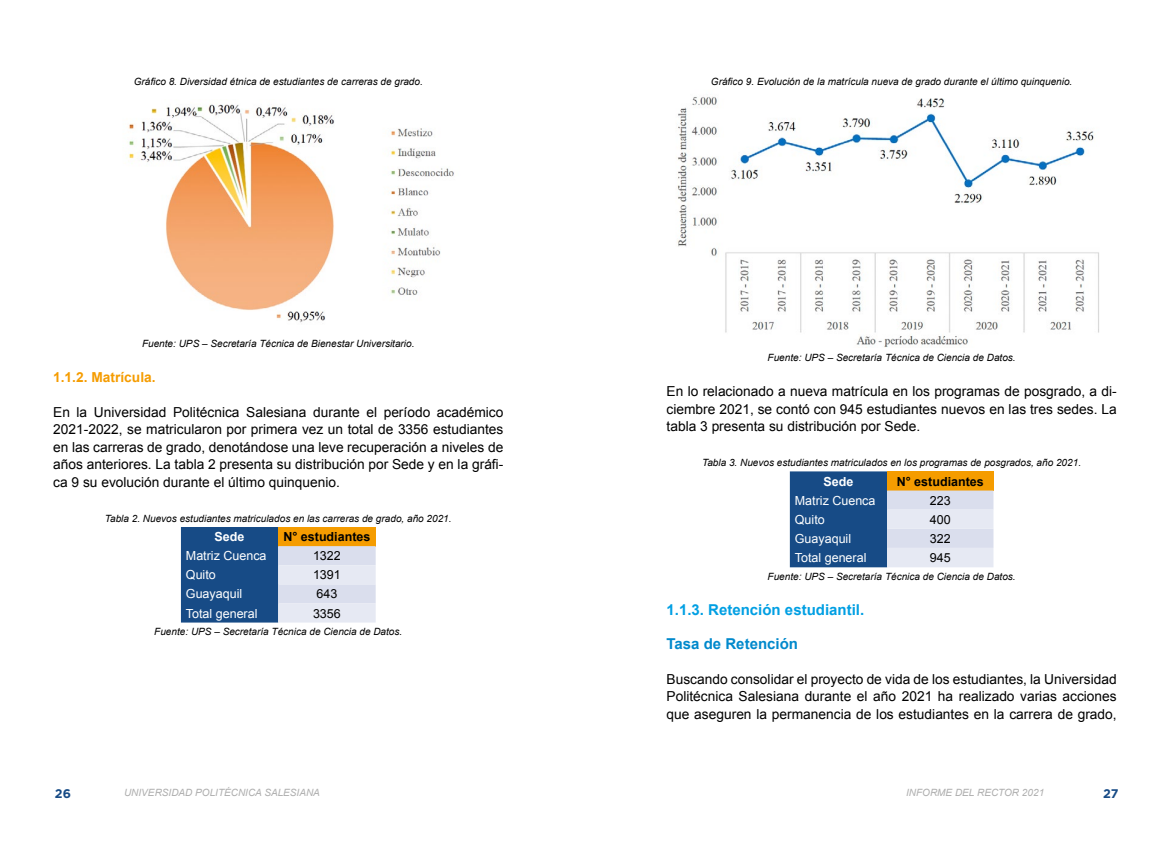
<style>
.page{position:relative;width:1170px;height:851px;background:#fff}
.page>*{position:absolute;margin:0;border:0;box-sizing:border-box;transform-origin:0 0}
.t1{font:700 15px "Arial";color:#009fe3}
.t2{font:700 15px "Arial";color:#0089cc}
.t3{font:13.75px/17.5px "Arial";color:#000;text-align:justify}
.t4{font:700 13.75px "Arial";color:#f59c00}
.t5{font:12.5px "Arial";color:#fff}
.t6{font:12.5px "Arial";color:#000}
.t7{font:700 12.5px "Arial";color:#000}
.t8{font:700 12.5px "Arial";color:#fff}
.t9{font:700 12.5px "Gotham Pro";color:#174b86}
.t10{font:italic 10px "Arial";color:#000}
.t11{font:italic 10px "Arial";color:#aeaeae}
</style>
<div class="page">
<img style="left:128px;top:104px;width:326px;height:219px">
<svg style="left:181px;top:527px;width:194px;height:95px;background:#7c8fa2"></svg>
<img style="left:677px;top:97px;width:422px;height:251px">
<svg style="left:789px;top:471px;width:204px;height:96px;background:#8494a5"></svg>
<p class="t10" style="left:134px;top:75px;width:291px">Gráfico 8. Diversidad étnica de estudiantes de carreras de grado.</p>
<p class="t10" style="left:710px;top:75px;width:363px">Gráfico 9. Evolución de la matrícula nueva de grado durante el último quinquenio.</p>
<p class="t10" style="left:142px;top:337px;width:274px">Fuente: UPS – Secretaría Técnica de Bienestar Universitario.</p>
<p class="t4" style="left:53px;top:368px;width:104px">1.1.2. Matrícula.</p>
<p class="t3" style="left:53px;top:403px;width:452px">En la Universidad Politécnica Salesiana durante el período académico 2021-2022, se matricularon por primera vez un total de 3356 estudiantes en las carreras de grado, denotándose una leve recuperación a niveles de años anteriores. La tabla 2 presenta su distribución por Sede y en la gráfi&shy;ca 9 su evolución durante el último quinquenio.</p>
<p class="t10" style="left:105px;top:512px;width:348px">Tabla 2. Nuevos estudiantes matriculados en las carreras de grado, año 2021.</p>
<p class="t8" style="left:214px;top:528px;width:31px">Sede</p>
<p class="t7" style="left:283px;top:528px;width:88px">N° estudiantes</p>
<p class="t5" style="left:186px;top:547px;width:82px">Matriz Cuenca</p>
<p class="t6" style="left:313px;top:547px;width:29px">1322</p>
<p class="t5" style="left:186px;top:566px;width:31px">Quito</p>
<p class="t6" style="left:313px;top:566px;width:29px">1391</p>
<p class="t5" style="left:186px;top:585px;width:58px">Guayaquil</p>
<p class="t6" style="left:316px;top:585px;width:22px">643</p>
<p class="t5" style="left:186px;top:605px;width:73px">Total general</p>
<p class="t6" style="left:313px;top:605px;width:29px">3356</p>
<p class="t10" style="left:154px;top:625px;width:249px">Fuente: UPS – Secretaría Técnica de Ciencia de Datos.</p>
<p class="t10" style="left:767px;top:351px;width:249px">Fuente: UPS – Secretaría Técnica de Ciencia de Datos.</p>
<p class="t3" style="left:666px;top:383px;width:451px">En lo relacionado a nueva matrícula en los programas de posgrado, a di&shy;ciembre 2021, se contó con 945 estudiantes nuevos en las tres sedes. La tabla 3 presenta su distribución por Sede.</p>
<p class="t10" style="left:702px;top:456px;width:380px">Tabla 3. Nuevos estudiantes matriculados en los programas de posgrados, año 2021.</p>
<p class="t8" style="left:823px;top:473px;width:31px">Sede</p>
<p class="t7" style="left:896px;top:473px;width:88px">N° estudiantes</p>
<p class="t5" style="left:794px;top:492px;width:82px">Matriz Cuenca</p>
<p class="t6" style="left:929px;top:492px;width:22px">223</p>
<p class="t5" style="left:794px;top:511px;width:31px">Quito</p>
<p class="t6" style="left:929px;top:511px;width:22px">400</p>
<p class="t5" style="left:794px;top:530px;width:58px">Guayaquil</p>
<p class="t6" style="left:929px;top:530px;width:22px">322</p>
<p class="t5" style="left:794px;top:549px;width:73px">Total general</p>
<p class="t6" style="left:929px;top:549px;width:22px">945</p>
<p class="t10" style="left:767px;top:569px;width:249px">Fuente: UPS – Secretaría Técnica de Ciencia de Datos.</p>
<p class="t1" style="left:666px;top:599px;width:199px">1.1.3. Retención estudiantil.</p>
<p class="t2" style="left:666px;top:633px;width:133px">Tasa de Retención</p>
<p class="t3" style="left:666px;top:670px;width:451px">Buscando consolidar el proyecto de vida de los estudiantes, la Universidad Politécnica Salesiana durante el año 2021 ha realizado varias acciones que aseguren la permanencia de los estudiantes en la carrera de grado,</p>
<p class="t9" style="left:55px;top:786px;width:18px">26</p>
<p class="t11" style="left:124px;top:786px;width:197px">UNIVERSIDAD POLITÉCNICA SALESIANA</p>
<p class="t11" style="left:906px;top:786px;width:139px">INFORME DEL RECTOR 2021</p>
<p class="t9" style="left:1102px;top:786px;width:17px">27</p>
</div>
